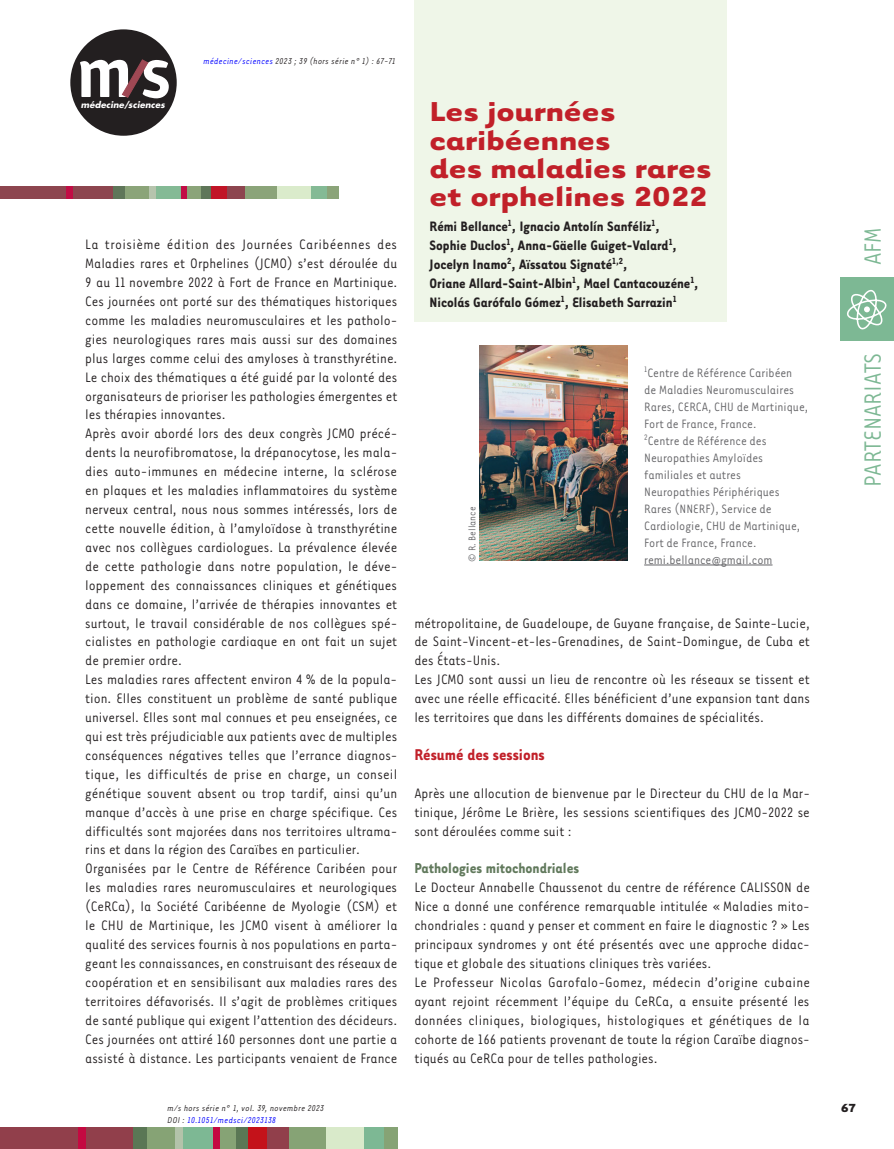
<style>
.page{position:relative;width:894px;height:1149px;background:#fff}
.page>*{position:absolute;margin:0;border:0;box-sizing:border-box;transform-origin:0 0}
.t1{font:700 31.5px/28.2px "Tarzana Wide OT";color:#c12029}
.t2{font:27px "Tarzana Nar OT";color:#7db894}
.t3{font:700 18px "Tarzana Nar OT";color:#c12029}
.t4{font:700 16.5px "Tarzana Nar OT";color:#61795c}
.t5{font:15.75px/18.9px "Tarzana Nar OT";color:#231f20}
.t6{font:700 15.75px/18.9px "Tarzana Nar OT";color:#231f20}
.t7{font:13.95px/17px "Tarzana Nar OT";color:#636366}
.t8{font:700 13.5px "Tarzana Wide OT";color:#231f20}
.t9{font:11.25px "Tarzana Nar OT";color:#636366}
.t10{font:italic 9.75px/11.7px "Tarzana Nar OT";letter-spacing:.025em;color:#231f20}
.t11{font:italic 700 8.55px "Futura";letter-spacing:.01em;color:#fff}
.s1{color:#00f}
</style>
<div class="page">
<div style="left:70px;top:29px;width:107px;height:107px;background:#231f20;border-radius:50%"></div>
<svg style="left:80px;top:60px;width:89px;height:38px"></svg>
<div style="left:0;top:1127px;width:134px;height:21px;background:#913f4b"></div>
<div style="left:235px;top:1127px;width:13px;height:21px;background:#5a7755"></div>
<div style="left:78px;top:1127px;width:7px;height:21px;background:#c40941"></div>
<div style="left:133px;top:1127px;width:22px;height:21px;background:#5a7755"></div>
<div style="left:147px;top:1127px;width:30px;height:21px;background:#86a375"></div>
<div style="left:175px;top:1127px;width:9px;height:21px;background:#b3c3aa"></div>
<div style="left:183px;top:1127px;width:30px;height:21px;background:#7db894"></div>
<div style="left:217px;top:1127px;width:19px;height:21px;background:#86a375"></div>
<div style="left:213px;top:1127px;width:6px;height:21px;background:#c40941"></div>
<div style="left:248px;top:1127px;width:27px;height:21px;background:#c4121a"></div>
<div style="left:287px;top:1127px;width:39px;height:21px;background:#86a375"></div>
<div style="left:267px;top:1127px;width:21px;height:21px;background:#913f4b"></div>
<div style="left:326px;top:1127px;width:38px;height:21px;background:#d9eaca"></div>
<div style="left:364px;top:1127px;width:20px;height:21px;background:#7db894"></div>
<div style="left:383px;top:1127px;width:14px;height:21px;background:#86a375"></div>
<div style="left:840px;top:277px;width:53px;height:63px;background:#7db894"></div>
<svg style="left:847px;top:290px;width:39px;height:39px"></svg>
<div style="left:414px;top:0;width:312px;height:322px;background:#eff6e8"></div>
<img style="left:479px;top:345px;width:148px;height:216px">
<hr style="left:644px;top:564px;width:128px;height:1px;background:#636366">
<div style="left:0;top:187px;width:114px;height:12px;background:#8d454f"></div>
<div style="left:114px;top:187px;width:14px;height:12px;background:#5f7659"></div>
<div style="left:200px;top:187px;width:11px;height:12px;background:#5f7659"></div>
<div style="left:125px;top:187px;width:25px;height:12px;background:#8ba479"></div>
<div style="left:154px;top:187px;width:27px;height:12px;background:#84ba95"></div>
<div style="left:310px;top:187px;width:17px;height:12px;background:#84ba95"></div>
<div style="left:185px;top:187px;width:16px;height:12px;background:#8ba479"></div>
<div style="left:326px;top:187px;width:12px;height:12px;background:#8ba479"></div>
<div style="left:244px;top:187px;width:33px;height:12px;background:#8ba479"></div>
<div style="left:277px;top:187px;width:33px;height:12px;background:#daebcb"></div>
<div style="left:150px;top:187px;width:6px;height:12px;background:#b6c4ad"></div>
<div style="left:66px;top:187px;width:7px;height:12px;background:#c10d45"></div>
<div style="left:181px;top:187px;width:5px;height:12px;background:#c10d45"></div>
<div style="left:211px;top:187px;width:23px;height:12px;background:#c11527"></div>
<div style="left:227px;top:187px;width:18px;height:12px;background:#8d454f"></div>
<p class="t11" style="left:81px;top:99px;width:85px">médecine/sciences</p>
<p class="t10" style="left:203px;top:55px;width:193px"><span class="s1">médecine/sciences</span> 2023 ; 39 (hors série n° 1) : 67-71</p>
<p class="t5" style="left:85px;top:234px;width:314px">La troisième édition des Journées Caribéennes des Maladies rares et Orphelines (JCMO) s’est déroulée du 9 au 11 novembre 2022 à Fort de France en Martinique.<br>Ces journées ont porté sur des thématiques historiques comme les maladies neuromusculaires et les patholo&shy;gies neurologiques rares mais aussi sur des domaines plus larges comme celui des amyloses à transthyrétine.<br>Le choix des thématiques a été guidé par la volonté des organisateurs de prioriser les pathologies émergentes et les thérapies innovantes.<br>Après avoir abordé lors des deux congrès JCMO précé&shy;dents la neurofibromatose, la drépanocytose, les mala&shy;dies auto-immunes en médecine interne, la sclérose en plaques et les maladies inflammatoires du système nerveux central, nous nous sommes intéressés, lors de cette nouvelle édition, à l’amyloïdose à transthyrétine avec nos collègues cardiologues. La prévalence élevée de cette pathologie dans notre population, le déve&shy;loppement des connaissances cliniques et génétiques dans ce domaine, l’arrivée de thérapies innovantes et surtout, le travail considérable de nos collègues spé&shy;cialistes en pathologie cardiaque en ont fait un sujet de premier ordre.<br>Les maladies rares affectent environ 4 % de la popula&shy;tion. Elles constituent un problème de santé publique universel. Elles sont mal connues et peu enseignées, ce qui est très préjudiciable aux patients avec de multiples conséquences négatives telles que l’errance diagnos&shy;tique, les difficultés de prise en charge, un conseil génétique souvent absent ou trop tardif, ainsi qu’un manque d’accès à une prise en charge spécifique. Ces difficultés sont majorées dans nos territoires ultrama&shy;rins et dans la région des Caraïbes en particulier.<br>Organisées par le Centre de Référence Caribéen pour les maladies rares neuromusculaires et neurologiques (CeRCa), la Société Caribéenne de Myologie (CSM) et le CHU de Martinique, les JCMO visent à améliorer la qualité des services fournis à nos populations en parta&shy;geant les connaissances, en construisant des réseaux de coopération et en sensibilisant aux maladies rares des territoires défavorisés. Il s’agit de problèmes critiques de santé publique qui exigent l’attention des décideurs.<br>Ces journées ont attiré 160 personnes dont une partie a assisté à distance. Les participants venaient de France</p>
<p class="t10" style="left:167px;top:1102px;width:158px">m/s hors série n° 1, vol. 39, novembre 2023<br>DOI : <span class="s1">10.1051/medsci/2023138</span></p>
<h1 class="t1" style="left:429px;top:96px;width:283px">Les journées caribéennes<br>des maladies rares et orphelines 2022</h1>
<p class="t6" style="left:429px;top:216px;width:270px">Rémi Bellance<sup>1</sup>, Ignacio Antolín Sanféliz<sup>1</sup>, Sophie Duclos<sup>1</sup>, Anna-Gäelle Guiget-Valard<sup>1</sup>, Jocelyn Inamo<sup>2</sup>, Aïssatou Signaté<sup>1,2</sup>,<br>Oriane Allard-Saint-Albin<sup>1</sup>, Mael Cantacouzéne<sup>1</sup>, Nicolás Garófalo Gómez<sup>1</sup>, Elisabeth Sarrazin<sup>1</sup></p>
<p class="t9" style="left:465px;top:561px;width:57px;rotate:-90deg">© R. Bellance</p>
<p class="t7" style="left:644px;top:363px;width:165px"><sup>1</sup>Centre de Référence Caribéen<br>de Maladies Neuromusculaires<br>Rares, CERCA, CHU de Martinique,<br>Fort de France, France.<br><sup>2</sup>Centre de Référence des<br>Neuropathies Amyloïdes familiales et autres<br>Neuropathies Périphériques<br>Rares (NNERF), Service de<br>Cardiologie, CHU de Martinique,<br>Fort de France, France.</p>
<p class="t7" style="left:644px;top:550px;width:130px">remi.bellance@gmail.com</p>
<p class="t5" style="left:414px;top:612px;width:397px">métropolitaine, de Guadeloupe, de Guyane française, de Sainte-Lucie, de Saint-Vincent-et-les-Grenadines, de Saint-Domingue, de Cuba et des États-Unis.<br>Les JCMO sont aussi un lieu de rencontre où les réseaux se tissent et avec une réelle efficacité. Elles bénéficient d’une expansion tant dans les territoires que dans les différents domaines de spécialités.</p>
<p class="t3" style="left:414px;top:743px;width:132px">Résumé des sessions</p>
<p class="t5" style="left:414px;top:782px;width:397px;text-align:justify">Après une allocution de bienvenue par le Directeur du CHU de la Mar&shy;tinique, Jérôme Le Brière, les sessions scientifiques des JCMO-2022 se sont déroulées comme suit :</p>
<p class="t4" style="left:414px;top:858px;width:166px">Pathologies mitochondriales</p>
<p class="t5" style="left:414px;top:877px;width:397px">Le Docteur Annabelle Chaussenot du centre de référence CALISSON de Nice a donné une conférence remarquable intitulée « Maladies mito&shy;chondriales : quand y penser et comment en faire le diagnostic ? » Les principaux syndromes y ont été présentés avec une approche didac&shy;tique et globale des situations cliniques très variées.<br>Le Professeur Nicolas Garofalo-Gomez, médecin d’origine cubaine ayant rejoint récemment l’équipe du CeRCa, a ensuite présenté les données cliniques, biologiques, histologiques et génétiques de la cohorte de 166 patients provenant de toute la région Caraïbe diagnos&shy;tiqués au CeRCa pour de telles pathologies.</p>
<h2 class="t2" style="left:856px;top:265px;width:39px;rotate:-90deg">AFM</h2>
<h2 class="t2" style="left:856px;top:487px;width:136px;rotate:-90deg">PARTENARIATS</h2>
<p class="t8" style="left:840px;top:1098px;width:17px">67</p>
</div>
